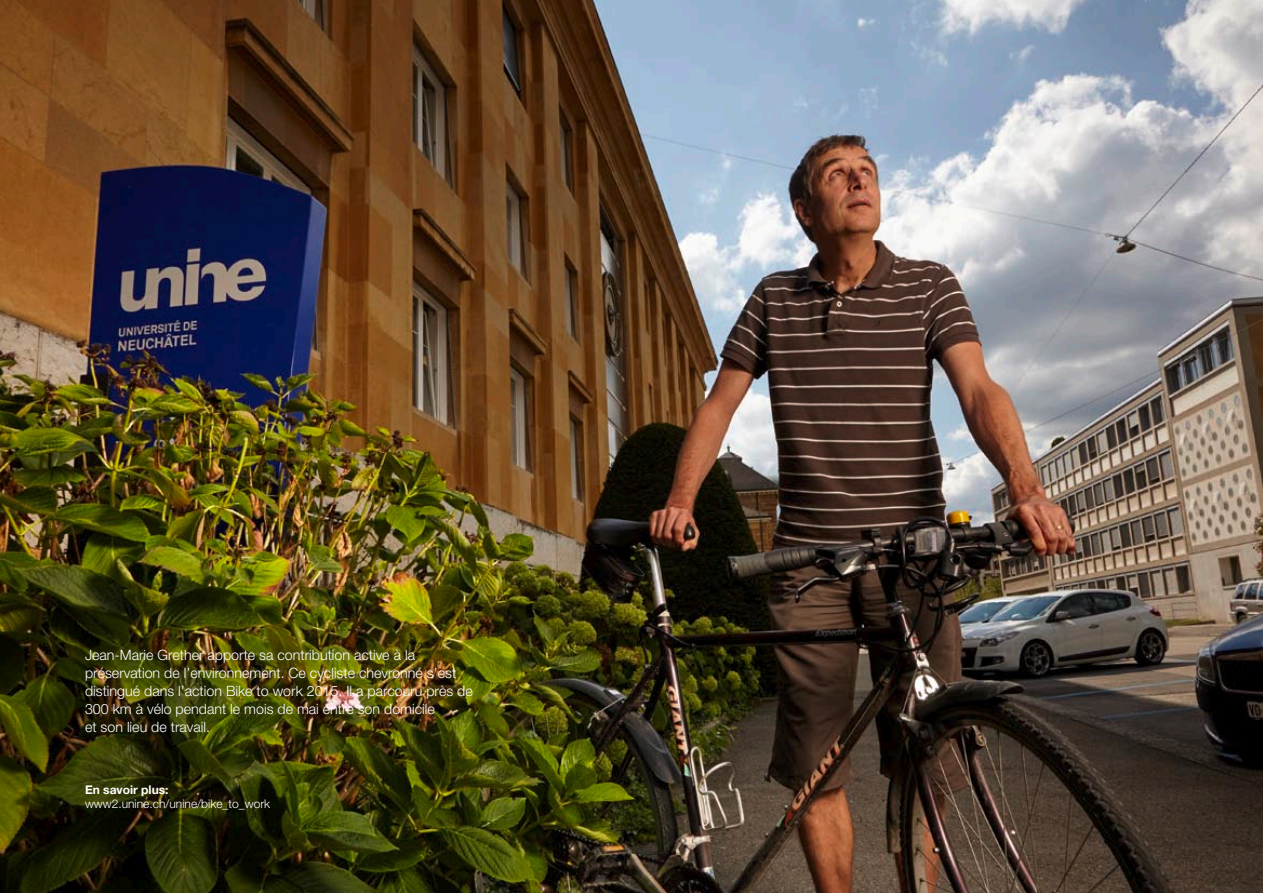
<style>
.page{position:relative;width:1263px;height:893px;background:#fff}
.page>*{position:absolute;margin:0;border:0;box-sizing:border-box;transform-origin:0 0}
.t1{font:300 14.25px/18px "Helvetica Neue";color:#fff}
.t2{font:300 12px "Helvetica Neue";color:#fff}
.t3{font:700 12px "Helvetica Neue";color:#fff}
</style>
<div class="page">
<img style="left:0;top:0;width:1263px;height:893px">
<p class="t1" style="left:85px;top:646px;width:389px">Jean-Marie Grether apporte sa contribution active à la préservation de l’environnement. Ce cycliste chevronné s’est distingué dans l’action Bike to work 2015. Il a parcouru près de 300 km à vélo pendant le mois de mai entre son domicile<br>et son lieu de travail.</p>
<p class="t3" style="left:85px;top:782px;width:85px">En savoir plus:</p>
<p class="t2" style="left:85px;top:796px;width:187px">www2.unine.ch/unine/bike_to_work</p>
</div>
